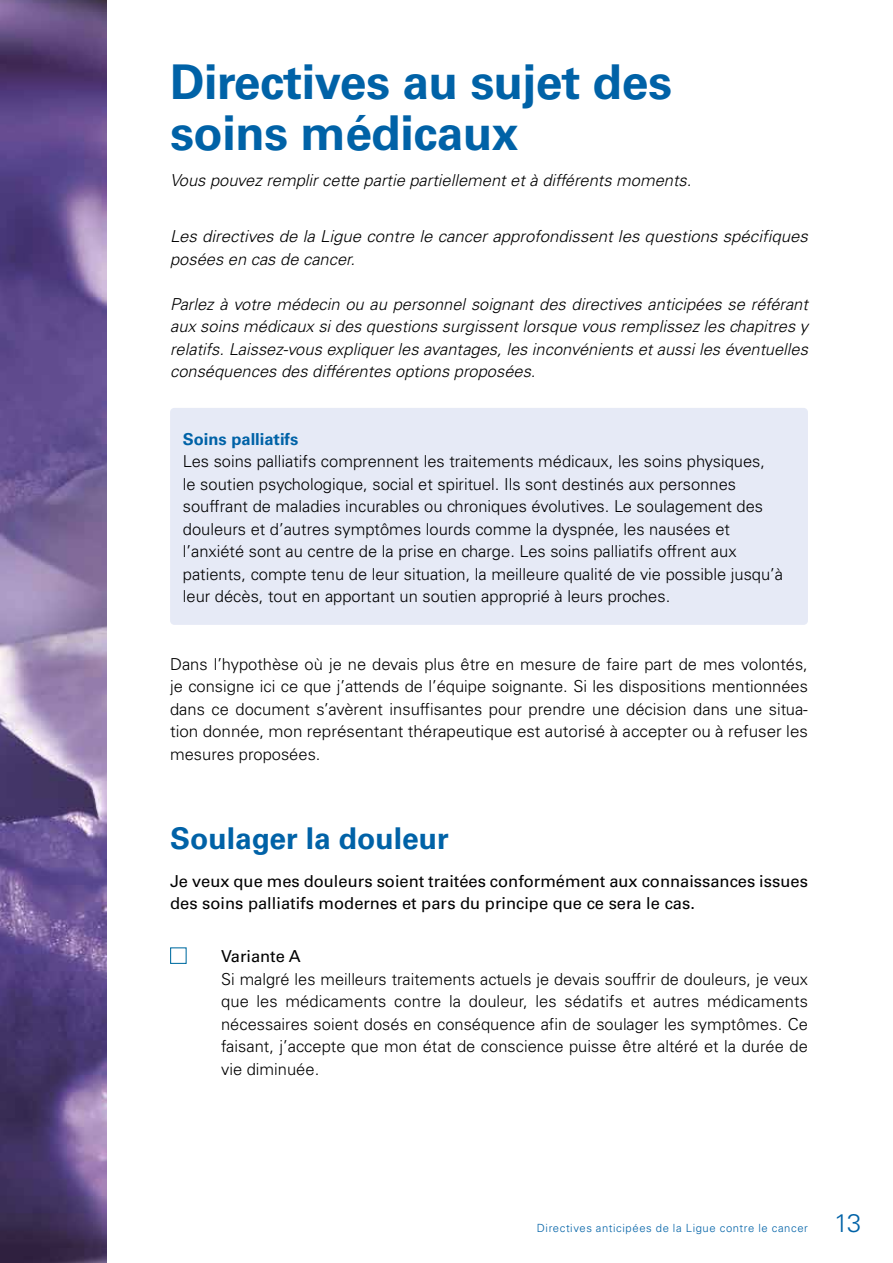
<style>
.page{position:relative;width:893px;height:1263px;background:#fff}
.page>*{position:absolute;margin:0;border:0;box-sizing:border-box;transform-origin:0 0}
.t1{font:700 48px/51px "Univers LT Std";letter-spacing:-.01em;color:#0062a7}
.t2{font:700 30px "Univers LT Std";color:#0062a7}
.t3{font:300 25.5px "Univers LT Std";color:#0062a7}
.t4{font:300 16.5px/22.5px "Univers LT Std";color:#000;text-align:justify}
.t5{font:italic 300 16.5px/22.5px "Univers LT Std";color:#000}
.t6{font:16.5px/22.5px "Univers LT Std";color:#000}
.t7{font:700 16.5px "Univers LT Std";color:#0062a7}
.t8{font:300 11.25px "Univers LT Std";letter-spacing:.05em;color:#0062a7}
</style>
<div class="page">
<img style="left:0;top:0;width:106px;height:1263px">
<div style="left:170px;top:408px;width:638px;height:217px;background:#e6eaf6;border-radius:4px"></div>
<div style="left:170px;top:947px;width:17px;height:17px;border:1px solid #006ca1"></div>
<h1 class="t1" style="left:170px;top:57px;width:503px">Directives au sujet des soins médicaux</h1>
<p class="t5" style="left:170px;top:169px;width:523px">Vous pouvez remplir cette partie partiellement et à différents moments.</p>
<p class="t5" style="left:170px;top:225px;width:639px">Les directives de la Ligue contre le cancer approfondissent les questions spécifiques posées en cas de cancer.</p>
<p class="t5" style="left:170px;top:293px;width:639px;text-align:justify">Parlez à votre médecin ou au personnel soignant des directives anticipées se référant aux soins médicaux si des questions surgissent lorsque vous remplissez les chapitres y relatifs. Laissez-vous expliquer les avantages, les inconvénients et aussi les éventuelles conséquences des différentes options proposées.</p>
<p class="t7" style="left:183px;top:429px;width:117px">Soins palliatifs</p>
<p class="t4" style="left:183px;top:450px;width:602px;text-align:left">Les soins palliatifs comprennent les traitements médicaux, les soins physiques,<br>le soutien psychologique, social et spirituel. Ils sont destinés aux personnes souffrant de maladies incurables ou chroniques évolutives. Le soulagement des douleurs et d’autres symptômes lourds comme la dyspnée, les nausées et l’anxiété sont au centre de la prise en charge. Les soins palliatifs offrent aux patients, compte tenu de leur situation, la meilleure qualité de vie possible jusqu’à leur décès, tout en apportant un soutien approprié à leurs proches.</p>
<p class="t4" style="left:170px;top:653px;width:639px">Dans l’hypothèse où je ne devais plus être en mesure de faire part de mes volontés, je consigne ici ce que j’attends de l’équipe soignante. Si les dispositions mentionnées dans ce document s’avèrent insuffisantes pour prendre une décision dans une situa&shy;tion donnée, mon représentant thérapeutique est autorisé à accepter ou à refuser les mesures proposées.</p>
<h2 class="t2" style="left:170px;top:821px;width:280px">Soulager la douleur</h2>
<p class="t6" style="left:170px;top:870px;width:639px">Je veux que mes douleurs soient traitées conformément aux connaissances issues des soins palliatifs modernes et pars du principe que ce sera le cas.</p>
<p class="t6" style="left:221px;top:945px;width:81px">Variante A</p>
<p class="t4" style="left:221px;top:968px;width:588px">Si malgré les meilleurs traitements actuels je devais souffrir de douleurs, je veux que les médicaments contre la douleur, les sédatifs et autres médicaments nécessaires soient dosés en conséquence afin de soulager les symptômes. Ce faisant, j’accepte que mon état de conscience puisse être altéré et la durée de vie diminuée.</p>
<p class="t8" style="left:537px;top:1222px;width:273px">Directives anticipées de la Ligue contre le cancer</p>
<h3 class="t3" style="left:834px;top:1208px;width:29px">13</h3>
</div>
